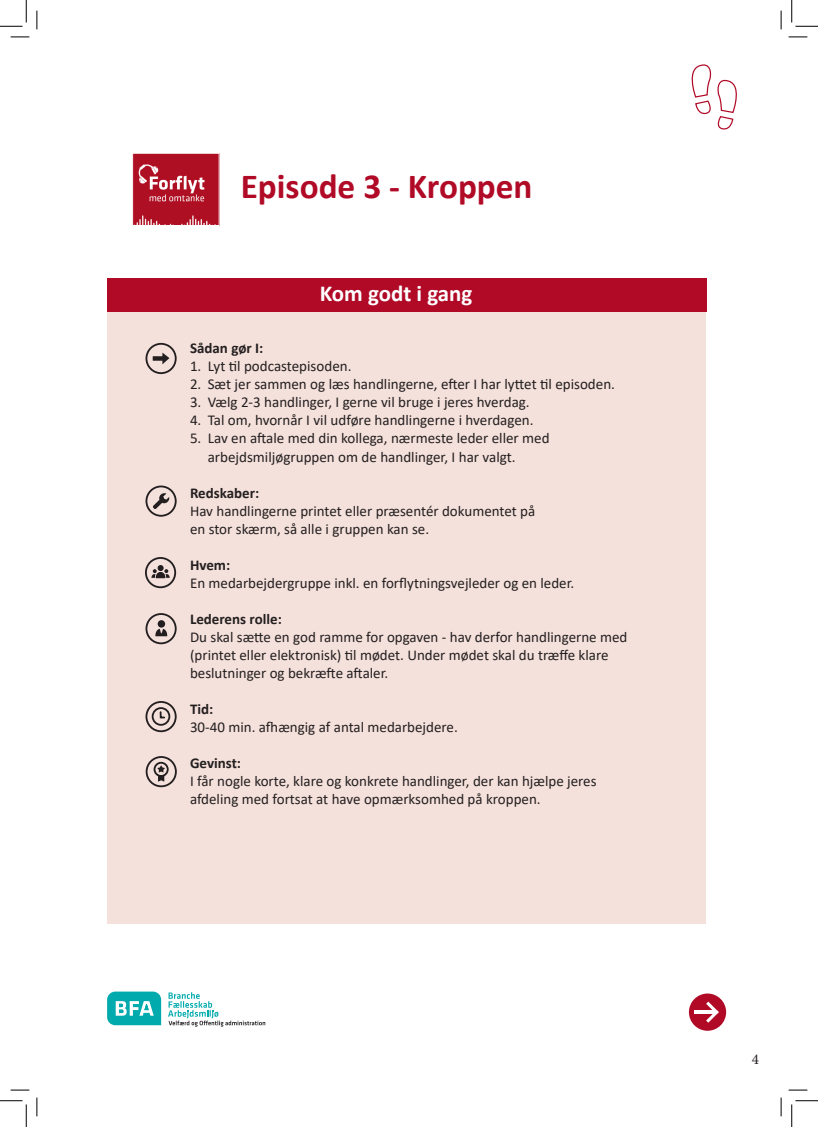
<style>
.page{position:relative;width:818px;height:1127px;background:#fff}
.page>*{position:absolute;margin:0;border:0;box-sizing:border-box;transform-origin:0 0}
.t1{font:700 35.25px "Calibri";color:#b00a27}
.t2{font:700 22.88px "Calibri";color:#fff}
.t3{font:15px/18px "Calibri";color:#231f20}
.t4{font:700 15px "Calibri";color:#231f20}
.t5{font:15px "Minion Pro";color:#231f20}
</style>
<div class="page">
<div style="left:107px;top:278px;width:599px;height:34px;background:#b00a27"></div>
<div style="left:107px;top:312px;width:599px;height:611px;background:#f5e1db"></div>
<svg style="left:153px;top:352px;width:16px;height:12px"></svg>
<div style="left:145px;top:343px;width:32px;height:31px;border:2px solid #231f20;border-radius:50%"></div>
<svg style="left:153px;top:493px;width:16px;height:16px"></svg>
<div style="left:145px;top:485px;width:32px;height:31px;border:2px solid #231f20;border-radius:50%"></div>
<svg style="left:151px;top:565px;width:19px;height:13px"></svg>
<div style="left:145px;top:557px;width:31px;height:31px;border:2px solid #231f20;border-radius:50%"></div>
<div style="left:145px;top:613px;width:32px;height:31px;border:2px solid #231f20;border-radius:50%"></div>
<div style="left:158px;top:620px;width:7px;height:7px;background:#231f20;border-radius:50%"></div>
<svg style="left:155px;top:628px;width:12px;height:8px"></svg>
<div style="left:145px;top:700px;width:32px;height:32px;border:2px solid #231f20;border-radius:50%"></div>
<div style="left:152px;top:707px;width:18px;height:18px;border:2px solid #231f20;border-radius:50%"></div>
<svg style="left:159px;top:710px;width:7px;height:9px"></svg>
<div style="left:146px;top:755px;width:31px;height:32px;border:2px solid #231f20;border-radius:50%"></div>
<div style="left:154px;top:761px;width:15px;height:15px;border:2px solid #231f20;border-radius:50%"></div>
<svg style="left:157px;top:765px;width:8px;height:16px"></svg>
<div style="left:689px;top:993px;width:37px;height:37px;background:#b00a27;border-radius:50%"></div>
<hr style="left:694px;top:1010px;width:21px;height:3px;background:#fff">
<svg style="left:706px;top:1001px;width:13px;height:21px"></svg>
<svg style="left:691px;top:64px;width:46px;height:66px"></svg>
<svg style="left:107px;top:991px;width:54px;height:33px;background:#36bbbe"></svg>
<svg style="left:168px;top:992px;width:97px;height:34px"></svg>
<img style="left:134px;top:155px;width:84px;height:69px">
<div style="left:132px;top:153px;width:88px;height:73px;border:1px solid #fff"></div>
<svg style="left:11px;top:36px;width:18px;height:2px"></svg>
<svg style="left:788px;top:36px;width:19px;height:2px"></svg>
<svg style="left:11px;top:1089px;width:18px;height:1px"></svg>
<svg style="left:788px;top:1089px;width:19px;height:1px"></svg>
<svg style="left:36px;top:11px;width:2px;height:18px"></svg>
<svg style="left:36px;top:1097px;width:2px;height:18px"></svg>
<svg style="left:780px;top:11px;width:2px;height:18px"></svg>
<svg style="left:780px;top:1097px;width:2px;height:18px"></svg>
<svg style="left:0;top:0;width:27px;height:27px"></svg>
<svg style="left:0;top:1100px;width:27px;height:26px"></svg>
<svg style="left:791px;top:0;width:27px;height:27px"></svg>
<svg style="left:791px;top:1100px;width:27px;height:26px"></svg>
<p class="t1" style="left:241px;top:161px;width:293px">Episode 3 - Kroppen</p>
<p class="t2" style="left:320px;top:277px;width:154px">Kom godt i gang</p>
<p class="t4" style="left:190px;top:337px;width:75px">Sådan gør I:</p>
<p class="t3" style="left:190px;top:357px;width:163px">1. Lyt til podcastepisoden.</p>
<p class="t3" style="left:190px;top:375px;width:426px">2. Sæt jer sammen og læs handlingerne, efter I har lyttet til episoden.</p>
<p class="t3" style="left:190px;top:393px;width:341px">3. Vælg 2-3 handlinger, I gerne vil bruge i jeres hverdag.</p>
<p class="t3" style="left:190px;top:411px;width:345px">4. Tal om, hvornår I vil udføre handlingerne i hverdagen.</p>
<p class="t3" style="left:208px;top:429px;width:343px;text-indent:-18px">5. Lav en aftale med din kollega, nærmeste leder eller med arbejdsmiljøgruppen om de handlinger, I har valgt.</p>
<p class="t4" style="left:190px;top:482px;width:71px">Redskaber:</p>
<p class="t3" style="left:190px;top:501px;width:347px">Hav handlingerne printet eller præsentér dokumentet på en stor skærm, så alle i gruppen kan se.</p>
<p class="t4" style="left:190px;top:554px;width:42px">Hvem:</p>
<p class="t3" style="left:190px;top:573px;width:386px">En medarbejdergruppe inkl. en forflytningsvejleder og en leder.</p>
<p class="t4" style="left:190px;top:607px;width:93px">Lederens rolle:</p>
<p class="t3" style="left:190px;top:627px;width:439px">Du skal sætte en god ramme for opgaven - hav derfor handlingerne med (printet eller elektronisk) til mødet. Under mødet skal du træffe klare beslutninger og bekræfte aftaler.</p>
<p class="t4" style="left:190px;top:697px;width:25px">Tid:</p>
<p class="t3" style="left:190px;top:717px;width:269px">30-40 min. afhængig af antal medarbejdere.</p>
<p class="t4" style="left:190px;top:751px;width:53px">Gevinst:</p>
<p class="t3" style="left:190px;top:771px;width:408px">I får nogle korte, klare og konkrete handlinger, der kan hjælpe jeres afdeling med fortsat at have opmærksomhed på kroppen.</p>
<p class="t5" style="left:752px;top:1048px;width:9px">4</p>
</div>
